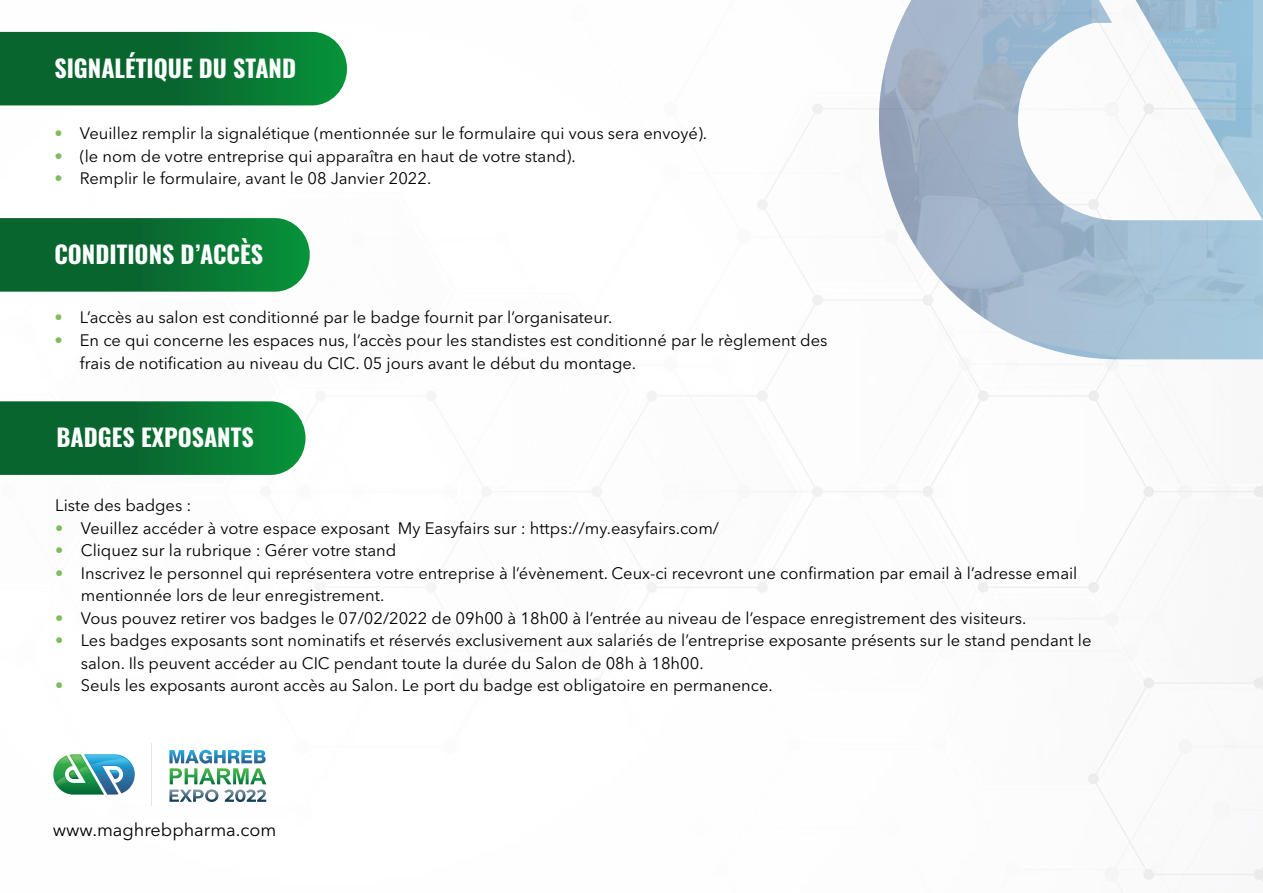
<style>
.page{position:relative;width:1263px;height:893px;background:#fff}
.page>*{position:absolute;margin:0;border:0;box-sizing:border-box;transform-origin:0 0}
.t1{font:700 24px "Oswald";color:#fff}
.t2{font:18px "Avenir Next LT Pro";color:#000}
.t3{font:16.5px/22.5px "Avenir Next LT Pro";color:#000}
.s1{color:#7ebd5d}
</style>
<div class="page">
<img style="left:877px;top:0;width:386px;height:359px">
<hr style="left:151px;top:743px;width:1px;height:63px;background:#e6e6e6">
<svg style="left:53px;top:754px;width:82px;height:41px"></svg>
<svg style="left:169px;top:750px;width:97px;height:52px"></svg>
<svg style="left:0;top:32px;width:347px;height:73px;background:#0d7235"></svg>
<svg style="left:0;top:218px;width:310px;height:74px;background:#0e7436"></svg>
<svg style="left:0;top:401px;width:306px;height:74px;background:#107537"></svg>
<h1 class="t1" style="left:54px;top:55px;width:243px">SIGNALÉTIQUE DU STAND</h1>
<p class="t3" style="left:54px;top:122px;width:654px"><span class="s1">•</span> Veuillez remplir la signalétique (mentionnée sur le formulaire qui vous sera envoyé).</p>
<p class="t3" style="left:54px;top:144px;width:523px"><span class="s1">•</span> (le nom de votre entreprise qui apparaîtra en haut de votre stand).</p>
<p class="t3" style="left:54px;top:167px;width:378px"><span class="s1">•</span> Remplir le formulaire, avant le 08 Janvier 2022.</p>
<h1 class="t1" style="left:54px;top:242px;width:210px">CONDITIONS D’ACCÈS</h1>
<p class="t3" style="left:54px;top:306px;width:560px"><span class="s1">•</span> L’accès au salon est conditionné par le badge fournit par l’organisateur.</p>
<p class="t3" style="left:80px;top:329px;width:749px;text-indent:-26px"><span class="s1">•</span> En ce qui concerne les espaces nus, l’accès pour les standistes est conditionné par le règlement des frais de notification au niveau du CIC. 05 jours avant le début du montage.</p>
<h1 class="t1" style="left:56px;top:425px;width:199px">BADGES EXPOSANTS</h1>
<p class="t3" style="left:55px;top:494px;width:138px">Liste des badges :</p>
<p class="t3" style="left:55px;top:516px;width:665px"><span class="s1">•</span> Veuillez accéder à votre espace exposant My Easyfairs sur : https://my.easyfairs.com/</p>
<p class="t3" style="left:55px;top:539px;width:342px"><span class="s1">•</span> Cliquez sur la rubrique : Gérer votre stand</p>
<p class="t3" style="left:81px;top:561px;width:998px;text-indent:-26px"><span class="s1">•</span> Inscrivez le personnel qui représentera votre entreprise à l’évènement. Ceux-ci recevront une confirmation par email à l’adresse email mentionnée lors de leur enregistrement.</p>
<p class="t3" style="left:55px;top:606px;width:972px"><span class="s1">•</span> Vous pouvez retirer vos badges le 07/02/2022 de 09h00 à 18h00 à l’entrée au niveau de l’espace enregistrement des visiteurs.</p>
<p class="t3" style="left:81px;top:629px;width:1012px;text-indent:-25px"><span class="s1">•</span> Les badges exposants sont nominatifs et réservés exclusivement aux salariés de l’entreprise exposante présents sur le stand pendant le salon. Ils peuvent accéder au CIC pendant toute la durée du Salon de 08h à 18h00.</p>
<p class="t3" style="left:55px;top:674px;width:719px"><span class="s1">•</span> Seuls les exposants auront accès au Salon. Le port du badge est obligatoire en permanence.</p>
<p class="t2" style="left:53px;top:819px;width:225px">www.maghrebpharma.com</p>
</div>
